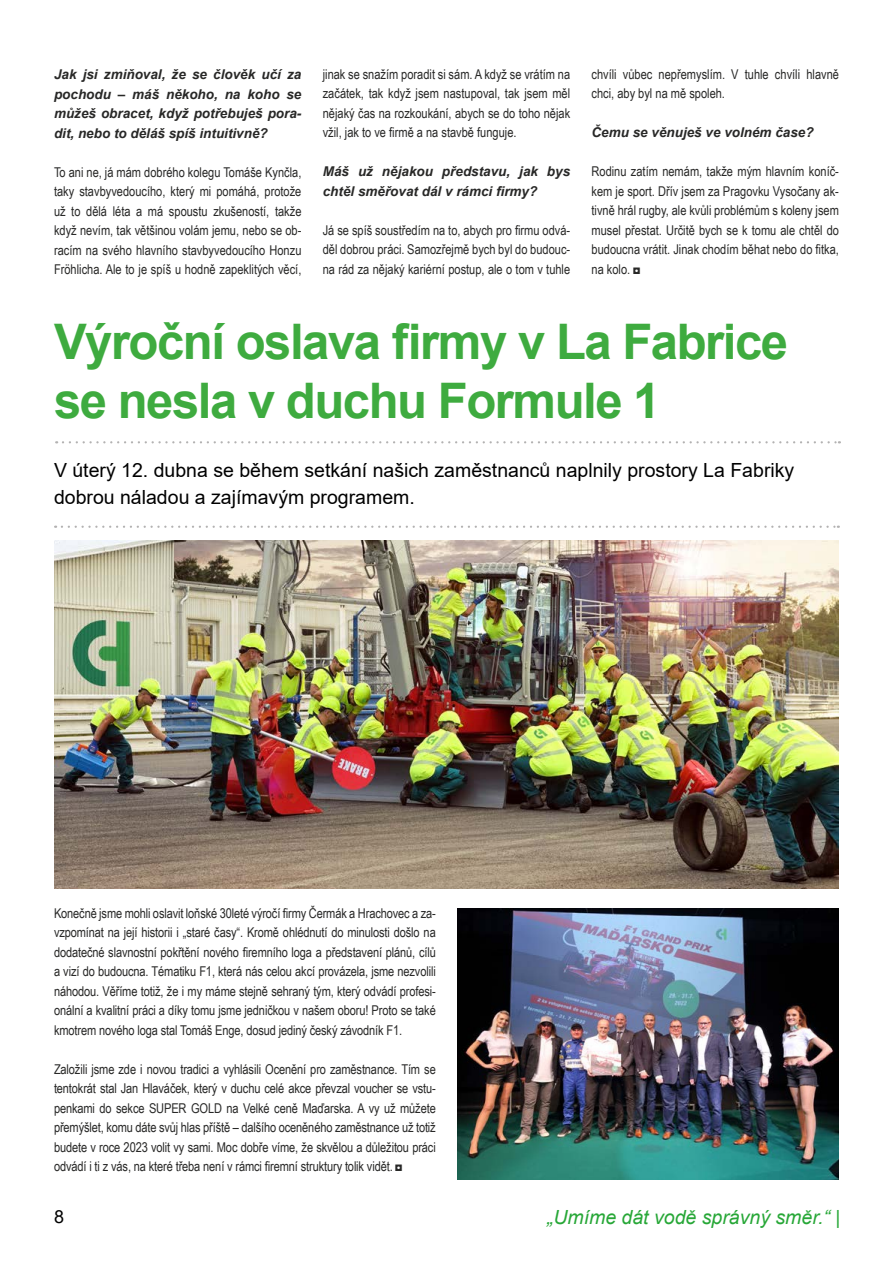
<style>
.page{position:relative;width:893px;height:1263px;background:#fff}
.page>*{position:absolute;margin:0;border:0;box-sizing:border-box;transform-origin:0 0}
.t1{font:700 49.05px/58.8px "Arial";letter-spacing:-.03em;color:#3eab3f}
.t2{font:19.5px/27px "Arial";color:#000}
.t3{font:italic 19.5px "Arial";color:#27a737}
.t4{font:18px "Arial";color:#000}
.t5{font:13.5px/19.5px "Arial Narrow";color:#282827;text-align:justify}
.t6{font:italic 700 13.5px/19.5px "Arial";color:#282827;text-align:justify}
</style>
<div class="page">
<img style="left:457px;top:909px;width:382px;height:270px">
<img style="left:54px;top:541px;width:785px;height:348px">
<svg style="left:63px;top:441px;width:777px;height:2px"></svg>
<svg style="left:62px;top:526px;width:777px;height:2px"></svg>
<p class="t6" style="left:54px;top:65px;width:249px">Jak jsi zmiňoval, že se člověk učí za pochodu – máš někoho, na koho se můžeš obracet, když potřebuješ pora&shy;dit, nebo to děláš spíš intuitivně?</p>
<p class="t5" style="left:54px;top:162px;width:249px">To ani ne, já mám dobrého kolegu Tomáše Kynčla, taky stavbyvedoucího, který mi pomáhá, protože už to dělá léta a má spoustu zkušeností, takže když nevím, tak většinou volám jemu, nebo se ob&shy;racím na svého hlavního stavbyvedoucího Honzu Fröhlicha. Ale to je spíš u hodně zapeklitých věcí,</p>
<p class="t5" style="left:323px;top:64px;width:249px">jinak se snažím poradit si sám. A když se vrátím na začátek, tak když jsem nastupoval, tak jsem měl nějaký čas na rozkoukání, abych se do toho nějak vžil, jak to ve firmě a na stavbě funguje.</p>
<p class="t6" style="left:323px;top:162px;width:249px">Máš už nějakou představu, jak bys chtěl směřovat dál v rámci firmy?</p>
<p class="t5" style="left:323px;top:220px;width:249px">Já se spíš soustředím na to, abych pro firmu odvá&shy;děl dobrou práci. Samozřejmě bych byl do budouc&shy;na rád za nějaký kariérní postup, ale o tom v tuhle</p>
<p class="t5" style="left:591px;top:64px;width:249px">chvíli vůbec nepřemyslím. V tuhle chvíli hlavně chci, aby byl na mě spoleh.</p>
<p class="t6" style="left:591px;top:123px;width:224px">Čemu se věnuješ ve volném čase?</p>
<p class="t5" style="left:591px;top:161px;width:249px">Rodinu zatím nemám, takže mým hlavním koníč&shy;kem je sport. Dřív jsem za Pragovku Vysočany ak&shy;tivně hrál rugby, ale kvůli problémům s koleny jsem musel přestat. Určitě bych se k tomu ale chtěl do budoucna vrátit. Jinak chodím běhat nebo do fitka, na kolo. ◘</p>
<h1 class="t1" style="left:54px;top:313px;width:736px">Výroční oslava firmy v La Fabrice se nesla v duchu Formule 1</h1>
<h2 class="t2" style="left:54px;top:457px;width:742px">V úterý 12. dubna se během setkání našich zaměstnanců naplnily prostory La Fabriky dobrou náladou a zajímavým programem.</h2>
<p class="t5" style="left:54px;top:903px;width:383px">Konečně jsme mohli oslavit loňské 30leté výročí firmy Čermák a Hrachovec a za&shy;vzpomínat na její historii i „staré časy“. Kromě ohlédnutí do minulosti došlo na dodatečné slavnostní pokřtění nového firemního loga a představení plánů, cílů a vizí do budoucna. Tématiku F1, která nás celou akcí provázela, jsme nezvolili náhodou. Věříme totiž, že i my máme stejně sehraný tým, který odvádí profesi&shy;onální a kvalitní práci a díky tomu jsme jedničkou v našem oboru! Proto se také kmotrem nového loga stal Tomáš Enge, dosud jediný český závodník F1.</p>
<p class="t5" style="left:54px;top:1058px;width:383px">Založili jsme zde i novou tradici a vyhlásili Ocenění pro zaměstnance. Tím se tentokrát stal Jan Hlaváček, který v duchu celé akce převzal voucher se vstu&shy;penkami do sekce SUPER GOLD na Velké ceně Maďarska. A vy už můžete přemýšlet, komu dáte svůj hlas příště – dalšího oceněného zaměstnance už totiž budete v roce 2023 volit vy sami. Moc dobře víme, že skvělou a důležitou práci odvádí i ti z vás, na které třeba není v rámci firemní struktury tolik vidět. ◘</p>
<h3 class="t4" style="left:54px;top:1204px;width:12px">8</h3>
<h2 class="t3" style="left:547px;top:1205px;width:295px">„Umíme dát vodě správný směr.“ |</h2>
</div>
